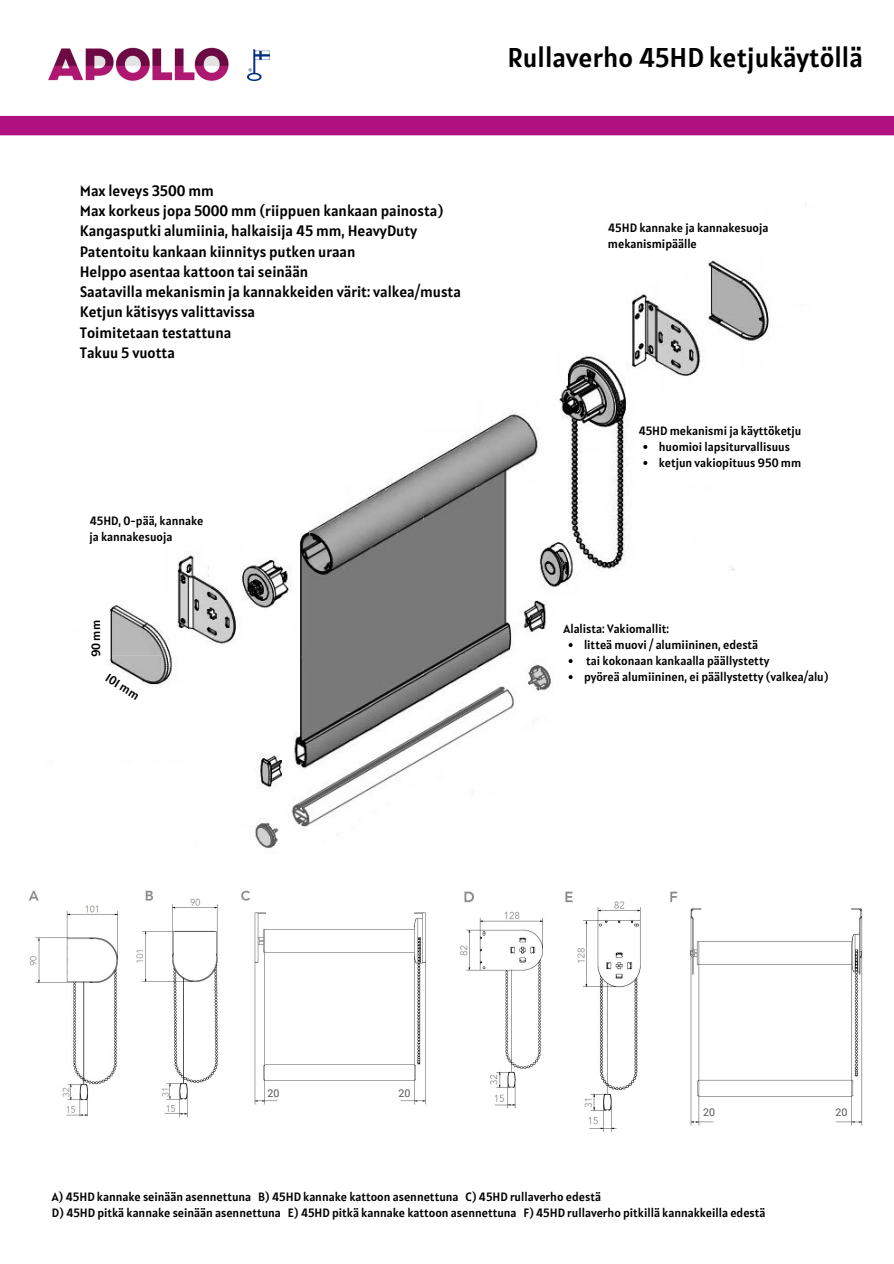
<style>
.page{position:relative;width:894px;height:1264px;background:#fff}
.page>*{position:absolute;margin:0;border:0;box-sizing:border-box;transform-origin:0 0}
.t1{font:27px "Alatsi";color:#000}
.t2{font:15px "Alatsi";color:#000}
.t3{font:12px "Alatsi";color:#000}
.t4{font:10.65px "Roboto";color:#555}
</style>
<div class="page">
<img style="left:108px;top:204px;width:698px;height:645px">
<img style="left:460px;top:891px;width:403px;height:241px">
<img style="left:28px;top:890px;width:398px;height:228px">
<div style="left:269px;top:1081px;width:17px;height:17px;background:#fff"></div>
<svg style="left:568px;top:643px;width:4px;height:4px"></svg>
<svg style="left:568px;top:659px;width:4px;height:4px"></svg>
<svg style="left:568px;top:675px;width:4px;height:4px"></svg>
<svg style="left:643px;top:445px;width:4px;height:4px"></svg>
<svg style="left:643px;top:461px;width:4px;height:4px"></svg>
<div style="left:828px;top:1104px;width:17px;height:17px;background:#fff"></div>
<div style="left:699px;top:1104px;width:17px;height:17px;background:#fff"></div>
<div style="left:396px;top:1081px;width:16px;height:17px;background:#fff"></div>
<img style="left:48px;top:47px;width:181px;height:34px">
<div style="left:0;top:116px;width:893px;height:19px;background:#af1280"></div>
<img style="left:247px;top:49px;width:22px;height:32px">
<p class="t2" style="left:80px;top:181px;width:136px">Max leveys 3500 mm</p>
<p class="t2" style="left:80px;top:201px;width:365px">Max korkeus jopa 5000 mm (riippuen kankaan painosta)</p>
<p class="t2" style="left:80px;top:221px;width:339px">Kangasputki alumiinia, halkaisija 45 mm, HeavyDuty</p>
<p class="t2" style="left:80px;top:241px;width:277px">Patentoitu kankaan kiinnitys putken uraan</p>
<p class="t2" style="left:80px;top:262px;width:230px">Helppo asentaa kattoon tai seinään</p>
<p class="t2" style="left:80px;top:282px;width:382px">Saatavilla mekanismin ja kannakkeiden värit: valkea/musta</p>
<p class="t2" style="left:80px;top:302px;width:177px">Ketjun kätisyys valittavissa</p>
<p class="t2" style="left:80px;top:323px;width:153px">Toimitetaan testattuna</p>
<p class="t2" style="left:80px;top:343px;width:97px">Takuu 5 vuotta</p>
<p class="t3" style="left:89px;top:513px;width:115px">45HD, 0-pää, kannake</p>
<p class="t3" style="left:89px;top:529px;width:84px">ja kannakesuoja</p>
<p class="t3" style="left:88px;top:657px;width:39px;rotate:-90deg">90 mm</p>
<p class="t3" style="left:111px;top:670px;width:39px;rotate:32deg">101 mm</p>
<p class="t1" style="left:507px;top:39px;width:357px">Rullaverho 45HD ketjukäytöllä</p>
<p class="t3" style="left:607px;top:220px;width:162px">45HD kannake ja kannakesuoja</p>
<p class="t3" style="left:607px;top:236px;width:90px">mekanismipäälle</p>
<p class="t3" style="left:638px;top:423px;width:164px">45HD mekanismi ja käyttöketju</p>
<p class="t3" style="left:658px;top:439px;width:133px">huomioi lapsiturvallisuus</p>
<p class="t3" style="left:658px;top:455px;width:144px">ketjun vakiopituus 950 mm</p>
<p class="t3" style="left:563px;top:621px;width:107px">Alalista: Vakiomallit:</p>
<p class="t3" style="left:584px;top:637px;width:176px">litteä muovi / alumiininen, edestä</p>
<p class="t3" style="left:586px;top:653px;width:184px">tai kokonaan kankaalla päällystetty</p>
<p class="t3" style="left:584px;top:669px;width:246px">pyöreä alumiininen, ei päällystetty (valkea/alu)</p>
<p class="t4" style="left:267px;top:1086px;width:13px">20</p>
<p class="t4" style="left:398px;top:1086px;width:13px">20</p>
<p class="t4" style="left:703px;top:1106px;width:13px">20</p>
<p class="t4" style="left:835px;top:1106px;width:13px">20</p>
<p class="t3" style="left:52px;top:1188px;width:550px">A) 45HD kannake seinään asennettuna B) 45HD kannake kattoon asennettuna C) 45HD rullaverho edestä</p>
<p class="t3" style="left:52px;top:1204px;width:715px">D) 45HD pitkä kannake seinään asennettuna E) 45HD pitkä kannake kattoon asennettuna F) 45HD rullaverho pitkillä kannakkeilla edestä</p>
</div>
